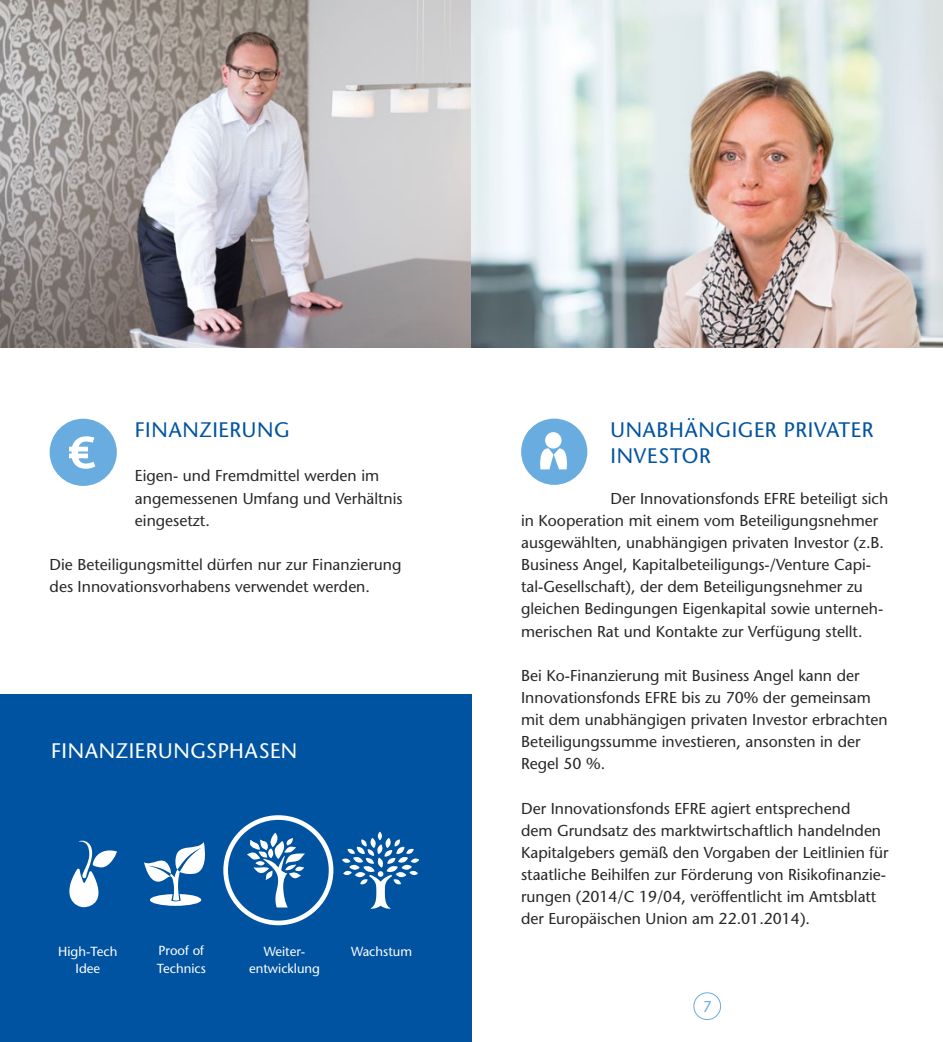
<style>
.page{position:relative;width:943px;height:1042px;background:#fff}
.page>*{position:absolute;margin:0;border:0;box-sizing:border-box;transform-origin:0 0}
.t1{font:21px/26.2px "Stone Sans";letter-spacing:.03em;color:#0053a1}
.t2{font:21px "Stone Sans";letter-spacing:.025em;color:#fff}
.t3{font:15.75px/22.2px "Stone Sans";color:#282827}
.t4{font:15.75px "Stone Sans";color:#73b0e1}
.t5{font:13.12px/17.5px "Stone Sans";color:#fff;text-align:center}
</style>
<div class="page">
<div style="left:693px;top:992px;width:28px;height:28px;border:1px solid #69acdf;border-radius:50%"></div>
<div style="left:51px;top:420px;width:64px;height:64px;background:#69acdf;border-radius:50%"></div>
<div style="left:50px;top:419px;width:67px;height:67px;border:4px solid #69acdf;border-radius:50%"></div>
<svg style="left:69px;top:436px;width:26px;height:33px"></svg>
<img style="left:0;top:0;width:943px;height:347px">
<div style="left:0;top:694px;width:471px;height:348px;background:#0053a1"></div>
<svg style="left:342px;top:831px;width:77px;height:78px"></svg>
<svg style="left:247px;top:833px;width:58px;height:74px"></svg>
<svg style="left:144px;top:842px;width:61px;height:64px"></svg>
<div style="left:223px;top:815px;width:110px;height:110px;border:5px solid #fff;border-radius:50%"></div>
<svg style="left:69px;top:840px;width:48px;height:67px"></svg>
<div style="left:523px;top:420px;width:62px;height:63px;background:#69acdf;border-radius:50%"></div>
<div style="left:521px;top:419px;width:66px;height:66px;border:4px solid #69acdf;border-radius:50%"></div>
<svg style="left:540px;top:432px;width:27px;height:37px"></svg>
<h1 class="t1" style="left:135px;top:416px;width:156px">FINANZIERUNG</h1>
<p class="t3" style="left:135px;top:465px;width:269px">Eigen- und Fremdmittel werden im angemessenen Umfang und Verhältnis eingesetzt.</p>
<p class="t3" style="left:50px;top:553px;width:353px">Die Beteiligungsmittel dürfen nur zur Finanzierung des Innovationsvorhabens verwendet werden.</p>
<h1 class="t2" style="left:51px;top:738px;width:247px">FINANZIERUNGSPHASEN</h1>
<p class="t5" style="left:58px;top:942px;width:61px">High-Tech<br>Idee</p>
<p class="t5" style="left:157px;top:942px;width:51px;text-align:left">Proof of<br>Technics</p>
<p class="t5" style="left:351px;top:942px;width:63px">Wachstum</p>
<p class="t5" style="left:249px;top:942px;width:72px">Weiter&shy;entwicklung</p>
<h1 class="t1" style="left:610px;top:416px;width:264px">UNABHÄNGIGER PRIVATER<br>INVESTOR</h1>
<p class="t3" style="left:521px;top:487px;width:369px;text-indent:89px">Der Innovationsfonds EFRE beteiligt sich in Kooperation mit einem vom Beteiligungsnehmer ausgewählten, unabhängigen privaten Investor (z.B.<br>Business Angel, Kapitalbeteiligungs-/Venture Capi&shy;tal-Gesellschaft), der dem Beteiligungsnehmer zu gleichen Bedingungen Eigenkapital sowie unterneh&shy;merischen Rat und Kontakte zur Verfügung stellt.</p>
<p class="t3" style="left:521px;top:664px;width:368px">Bei Ko-Finanzierung mit Business Angel kann der Innovationsfonds EFRE bis zu 70% der gemeinsam mit dem unabhängigen privaten Investor erbrachten Beteiligungssumme investieren, ansonsten in der Regel 50 %.</p>
<p class="t3" style="left:521px;top:797px;width:369px">Der Innovationsfonds EFRE agiert entsprechend<br>dem Grundsatz des marktwirtschaftlich handelnden Kapitalgebers gemäß den Vorgaben der Leitlinien für staatliche Beihilfen zur Förderung von Risikofinanzie&shy;rungen (2014/C 19/04, veröffentlicht im Amtsblatt der Europäischen Union am 22.01.2014).</p>
<p class="t4" style="left:702px;top:996px;width:11px">7</p>
</div>
